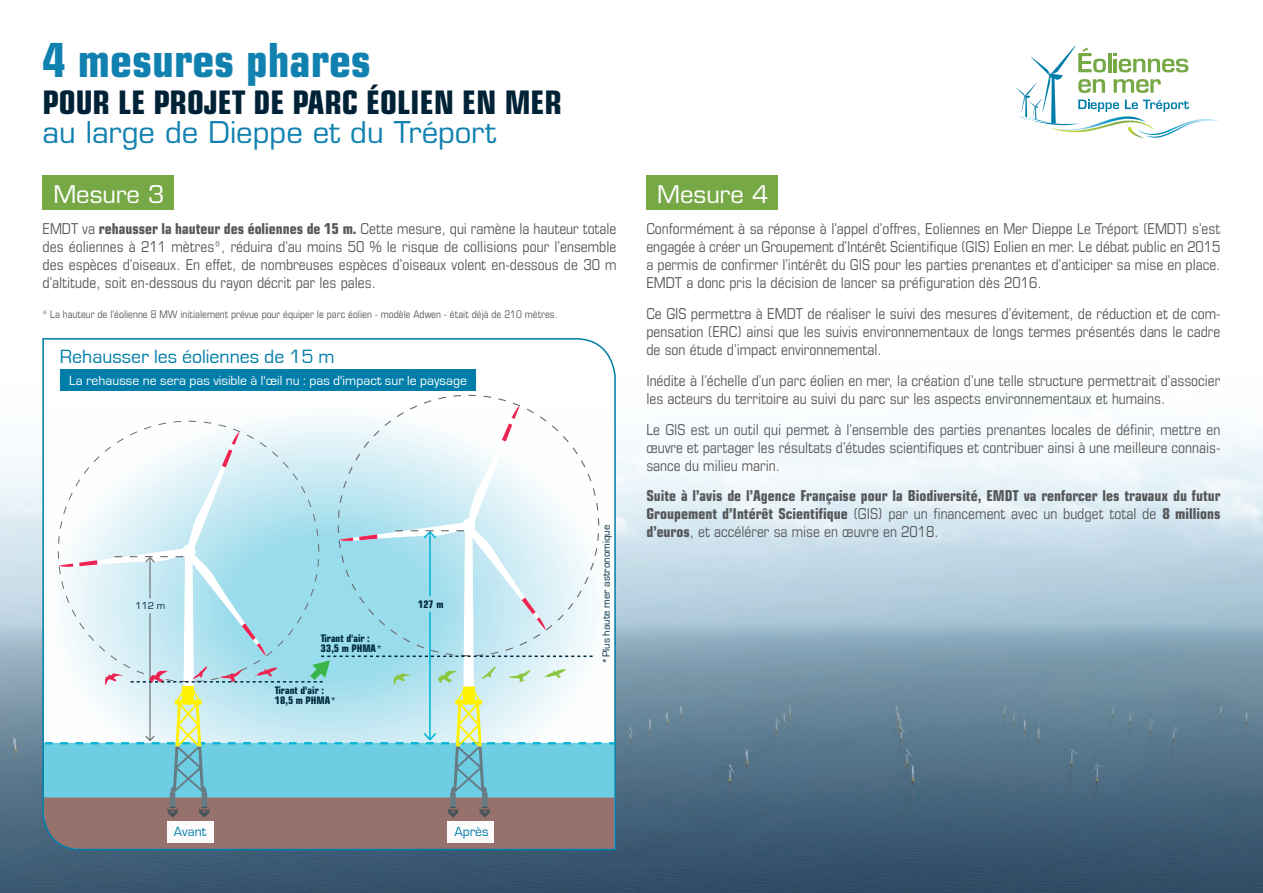
<style>
.page{position:relative;width:1263px;height:893px;background:#fff}
.page>*{position:absolute;margin:0;border:0;box-sizing:border-box;transform-origin:0 0}
.t1{font:700 condensed 47.1px "Eurostile LT";color:#1181b0}
.t2{font:700 condensed 32.55px "Eurostile LT";color:#002236}
.t3{font:29.25px "Eurostile LT";color:#1181b0}
.t4{font:23.7px "Eurostile";color:#fff}
.t5{font:19.8px "Eurostile";color:#007eaa}
.t6{font:condensed 15px/18px "Eurostile";color:#57585a;text-align:justify}
.t7{font:700 condensed 15px/18px "Eurostile";color:#57585a;text-align:justify}
.t8{font:13.65px "Eurostile";color:#fff}
.t9{font:13.65px "Eurostile";color:#007eaa}
.t10{font:10.65px "Eurostile";color:#00283e}
.t11{font:condensed 10.5px "Eurostile";color:#57585a}
.t12{font:700 condensed 10.35px/9.4px "Eurostile LT";color:#00283e}
.t13{font:10.35px "Eurostile";color:#00283e}
.s1{font-family:"Eurostile LT";font-weight:700}
.s2{font-family:"Eurostile";font-weight:400;font-stretch:normal}
.s3{font-weight:400}
</style>
<div class="page">
<img style="left:0;top:435px;width:1263px;height:458px">
<svg style="left:42px;top:338px;width:574px;height:513px"></svg>
<div style="left:60px;top:369px;width:415px;height:22px;background:#007eaa"></div>
<svg style="left:319px;top:376px;width:297px;height:298px"></svg>
<svg style="left:43px;top:405px;width:572px;height:444px"></svg>
<div style="left:43px;top:175px;width:131px;height:34px;background:#77a846"></div>
<div style="left:646px;top:175px;width:132px;height:34px;background:#77a846"></div>
<svg style="left:1016px;top:46px;width:203px;height:93px"></svg>
<h1 class="t1" style="left:43px;top:31px;width:330px">4 mesures phares</h1>
<h2 class="t2" style="left:43px;top:83px;width:521px">pour le projet de parc éolien en mer</h2>
<h3 class="t3" style="left:43px;top:115px;width:455px">au large de Dieppe et du Tréport</h3>
<h3 class="t4" style="left:53px;top:180px;width:113px">Mesure 3</h3>
<h3 class="t4" style="left:657px;top:180px;width:113px">Mesure 4</h3>
<p class="t6" style="left:43px;top:219px;width:576px">EMDT va <span class="s1">rehausser la hauteur des éoliennes de 15 m.</span> Cette mesure, qui ramène la hauteur totale des éoliennes à 211 mètres*, réduira d’au moins 50 % le risque de collisions pour l’ensemble des espèces d’oiseaux. En effet, de nombreuses espèces d’oiseaux volent en-dessous de 30 m d’altitude, soit en-dessous du rayon décrit par les pales.</p>
<p class="t11" style="left:43px;top:308px;width:517px">* La hauteur de l’éolienne 8 MW initialement prévue pour équiper le parc éolien - modèle Adwen - était déjà de 210 mètres.</p>
<h3 class="t5" style="left:60px;top:346px;width:277px">Rehausser les éoliennes de 15 m</h3>
<p class="t8" style="left:69px;top:373px;width:399px">La rehausse ne sera pas visible à l'œil nu : pas d'impact sur le paysage</p>
<p class="t13" style="left:135px;top:600px;width:32px">112 m</p>
<p class="t12" style="left:418px;top:600px;width:27px">127 m</p>
<p class="t12" style="left:321px;top:634px;width:63px">Tirant d'air :<br>33,5 m PHMA<span class="s2">*</span></p>
<p class="t12" style="left:275px;top:686px;width:63px">Tirant d'air :<br>18,5 m PHMA<span class="s2">*</span></p>
<p class="t10" style="left:600px;top:663px;width:140px;rotate:-90deg">*Plus haute mer astronomique</p>
<p class="t6" style="left:646px;top:220px;width:576px">Conformément à sa réponse à l’appel d’offres, Eoliennes en Mer Dieppe Le Tréport (EMDT) s’est engagée à créer un Groupement d’Intérêt Scientifique (GIS) Eolien en mer. Le débat public en 2015 a permis de confirmer l’intérêt du GIS pour les parties prenantes et d’anticiper sa mise en place.<br>EMDT a donc pris la décision de lancer sa préfiguration dès 2016.</p>
<p class="t6" style="left:646px;top:305px;width:576px">Ce GIS permettra à EMDT de réaliser le suivi des mesures d’évitement, de réduction et de com&shy;pensation (ERC) ainsi que les suivis environnementaux de longs termes présentés dans le cadre de son étude d’impact environnemental.</p>
<p class="t6" style="left:646px;top:371px;width:576px">Inédite à l’échelle d’un parc éolien en mer, la création d’une telle structure permettrait d’associer les acteurs du territoire au suivi du parc sur les aspects environnementaux et humains.</p>
<p class="t6" style="left:646px;top:420px;width:576px">Le GIS est un outil qui permet à l’ensemble des parties prenantes locales de définir, mettre en œuvre et partager les résultats d’études scientifiques et contribuer ainsi à une meilleure connais&shy;sance du milieu marin.</p>
<p class="t7" style="left:646px;top:487px;width:576px">Suite à l’avis de l’Agence Française pour la Biodiversité, EMDT va renforcer les travaux du futur Groupement d’Intérêt Scientifique <span class="s3">(GIS) par un financement avec un budget total de</span> 8 millions d’euros<span class="s3">, et accélérer sa mise en œuvre en 2018.</span></p>
<p class="t9" style="left:174px;top:824px;width:34px">Avant</p>
<p class="t9" style="left:454px;top:824px;width:36px">Après</p>
</div>
